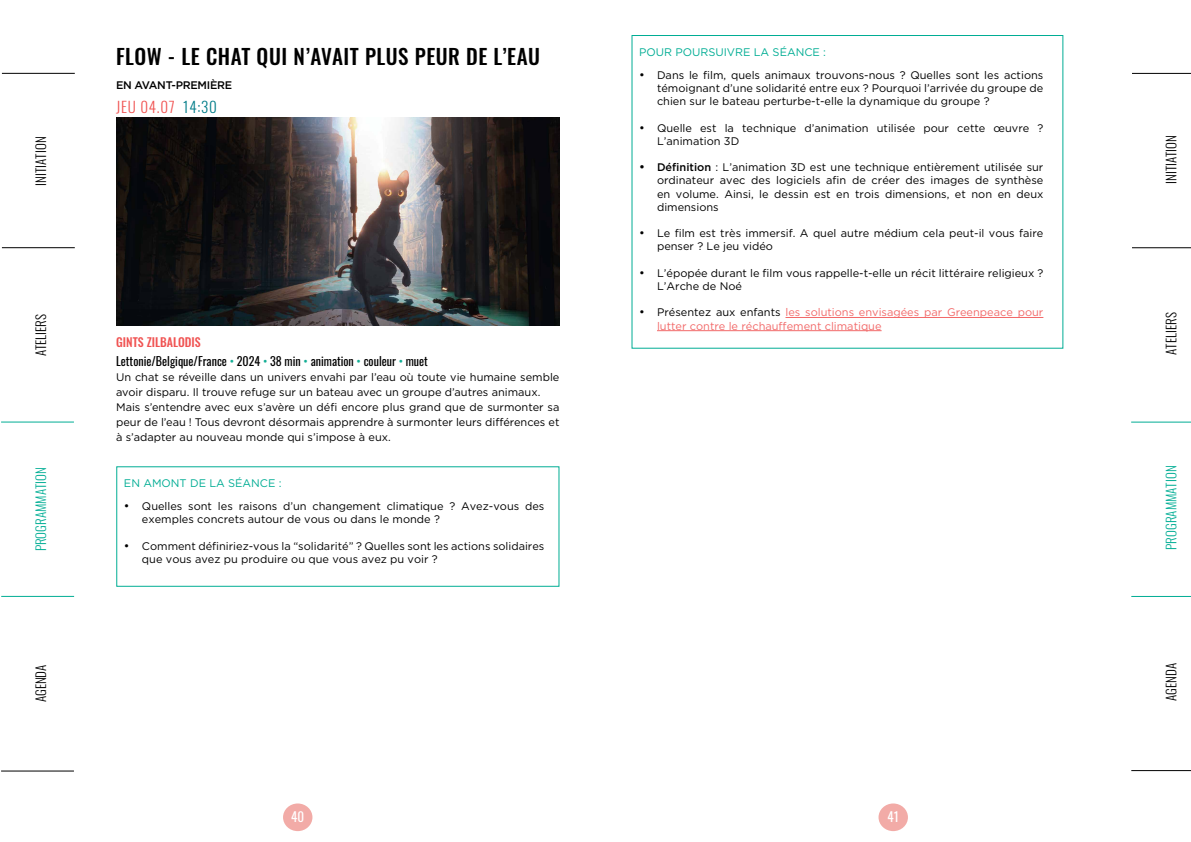
<style>
.page{position:relative;width:1191px;height:842px;background:#fff}
.page>*{position:absolute;margin:0;border:0;box-sizing:border-box;transform-origin:0 0}
.t1{font:500 21px "Oswald";color:#000}
.t2{font:300 15px "Oswald";letter-spacing:.05em;color:#f05352}
.t3{font:300 13px "Oswald";color:#000}
.t4{font:300 13px "Oswald";color:#00ad94}
.t5{font:13px "Oswald";color:#fff}
.t6{font:12px/19.5px "Oswald";color:#000}
.t7{font:11px/13.2px "Gotham";color:#000}
.t8{font:11px/13.2px "Gotham";color:#f26969}
.t9{font:11px "Gotham";color:#00ad94}
.t10{font:500 11px "Gotham";letter-spacing:-.025em;color:#000}
.s1{color:#007c88}
.s2{font-weight:500;color:#f05352}
.s3{color:#13ae95}
.s4{font-size:12px}
.s5{font-weight:500;font-size:12px}
.s6{font-weight:500}
.s7{font-size:12px;color:#000}
.s8{color:#000}
</style>
<div class="page">
<div style="left:878px;top:803px;width:30px;height:28px;background:#f2aba7;border-radius:50%"></div>
<div style="left:283px;top:803px;width:29px;height:28px;background:#f2aba7;border-radius:50%"></div>
<hr style="left:1131px;top:596px;width:60px;height:1px;background:#00ad94">
<hr style="left:1131px;top:770px;width:60px;height:1px;background:#000">
<hr style="left:1131px;top:422px;width:60px;height:1px;background:#00ad94">
<hr style="left:1132px;top:247px;width:59px;height:1px;background:#000">
<hr style="left:1132px;top:73px;width:59px;height:1px;background:#000">
<hr style="left:1px;top:596px;width:73px;height:1px;background:#00ad94">
<hr style="left:1px;top:422px;width:73px;height:1px;background:#00ad94">
<hr style="left:2px;top:247px;width:73px;height:1px;background:#000">
<hr style="left:2px;top:73px;width:73px;height:1px;background:#000">
<hr style="left:1px;top:770px;width:73px;height:1px;background:#000">
<img style="left:116px;top:118px;width:443px;height:207px">
<hr style="left:785px;top:317px;width:258px;height:1px;background:#f26969">
<hr style="left:657px;top:330px;width:224px;height:1px;background:#f26969">
<div style="left:116px;top:466px;width:443px;height:121px;border:1px solid #00ad94"></div>
<p class="t3" style="left:29px;top:186px;width:50px;rotate:-90deg">Initiation</p>
<p class="t3" style="left:29px;top:356px;width:44px;rotate:-90deg">ATELIERS</p>
<p class="t4" style="left:29px;top:551px;width:86px;rotate:-90deg">Programmation</p>
<p class="t3" style="left:29px;top:702px;width:38px;rotate:-90deg">Agenda</p>
<h1 class="t1" style="left:116px;top:46px;width:151px">FLOW - LE CHAT QUI</h1>
<h1 class="t1" style="left:293px;top:46px;width:28px">N’AVAI</h1>
<h1 class="t1" style="left:350px;top:46px;width:27px">T PLUS</h1>
<h1 class="t1" style="left:415px;top:46px;width:12px">PEUR</h1>
<h1 class="t1" style="left:466px;top:46px;width:53px">DE L’EAU</h1>
<p class="t10" style="left:116px;top:78px;width:118px">EN AVANT-PREM IÈRE</p>
<h2 class="t2" style="left:116px;top:94px;width:102px">JEU 04.07 <span class="s1">14:30</span></h2>
<p class="t6" style="left:116px;top:331px;width:313px"><span class="s2">GINTS ZILBALODIS<br></span>Lettonie/Belgique/France <span class="s3">•</span> 2024 <span class="s3">•</span> 38 min <span class="s3">•</span> animation <span class="s3">•</span> couleur <span class="s3">•</span> muet</p>
<p class="t7" style="left:116px;top:370px;width:445px;line-height:15px">Un chat se réveille dans un univers envahi par l’eau où toute vie humaine semble avoir disparu. Il trouve refuge sur un bateau avec un groupe d’autres animaux.<br>Mais s’entendre avec eux s’avère un défi encore plus grand que de surmonter sa peur de l’eau ! Tous devront désormais apprendre à surmonter leurs différences et à s’adapter au nouveau monde qui s’impose à eux.</p>
<p class="t9" style="left:124px;top:476px;width:113px">en amont de laséance</p>
<p class="t9" style="left:279px;top:476px;width:4px">:</p>
<p class="t7" style="left:142px;top:499px;width:404px;text-indent:-18px"><span class="s4">•</span> Quelles sont les raisons d’un changement climatique ? Avez-vous des exemples concrets autour de vous ou dans le monde ?</p>
<p class="t7" style="left:142px;top:539px;width:404px;text-indent:-18px"><span class="s4">•</span> Comment définiriez-vous la “solidarité” ? Quelles sont les actions solidaires que vous avez pu produire ou que vous avez pu voir ?</p>
<p class="t9" style="left:639px;top:45px;width:143px">POUR POURSUIVRE la séance</p>
<p class="t9" style="left:823px;top:45px;width:4px">:</p>
<p class="t7" style="left:657px;top:68px;width:388px;text-align:justify;text-indent:-18px"><span class="s4">•</span> Dans le film, quels animaux trouvons-nous ? Quelles sont les actions témoignant d’une solidarité entre eux ? Pourquoi l’arrivée du groupe de chien sur le bateau perturbe-t-elle la dynamique du groupe ?</p>
<p class="t7" style="left:657px;top:121px;width:388px;text-indent:-18px"><span class="s4">•</span> Quelle est la technique d’animation utilisée pour cette œuvre ?<br>L’animation 3D</p>
<p class="t7" style="left:657px;top:160px;width:388px;text-align:justify;text-indent:-18px"><span class="s5">•</span> <span class="s6">DÉFINITION</span> : L’animation 3D est une technique entièrement utilisée sur ordinateur avec des logiciels afin de créer des images de synthèse en volume. Ainsi, le dessin est en trois dimensions, et non en deux dimensions</p>
<p class="t7" style="left:657px;top:226px;width:388px;text-indent:-18px"><span class="s4">•</span> Le film est très immersif. A quel autre médium cela peut-il vous faire penser ? Le jeu vidéo</p>
<p class="t7" style="left:657px;top:266px;width:388px;text-indent:-18px"><span class="s4">•</span> L’épopée durant le film vous rappelle-t-elle un récit littéraire religieux ?<br>L’Arche de Noé</p>
<p class="t8" style="left:657px;top:306px;width:388px;text-indent:-18px"><span class="s7">•</span> <span class="s8">Présentez aux enfants</span> les solutions envisagées par Greenpeace pour lutter contre le réchauffement climatique</p>
<p class="t5" style="left:291px;top:805px;width:14px">40</p>
<p class="t5" style="left:887px;top:805px;width:13px">41</p>
<p class="t3" style="left:1159px;top:184px;width:50px;rotate:-90deg">Initiation</p>
<p class="t3" style="left:1159px;top:355px;width:44px;rotate:-90deg">ATELIERS</p>
<p class="t4" style="left:1159px;top:550px;width:86px;rotate:-90deg">Programmation</p>
<p class="t3" style="left:1159px;top:701px;width:38px;rotate:-90deg">Agenda</p>
</div>
